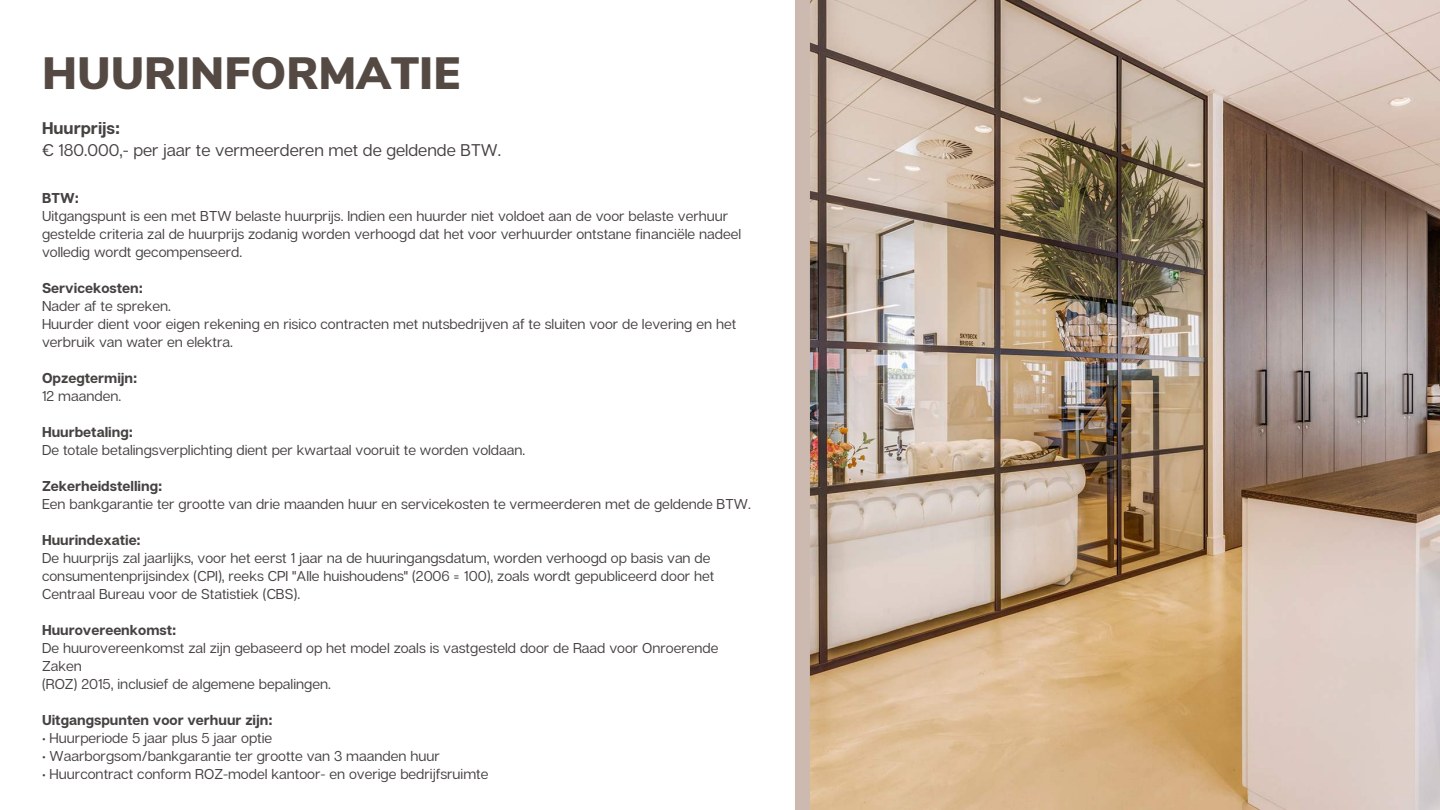
<style>
.page{position:relative;width:1440px;height:810px;background:#fff}
.page>*{position:absolute;margin:0;border:0;box-sizing:border-box;transform-origin:0 0}
.t1{font:900 45.1px "Nunito Sans";color:#544a43}
.t2{font:16.9px "Articulat CF";color:#474242}
.t3{font:700 16.9px "Articulat CF";color:#474242}
.t4{font:14.3px/18px "Articulat CF";color:#474242}
.t5{font:700 14.3px "Articulat CF";color:#474242}
</style>
<div class="page">
<img style="left:810px;top:0;width:630px;height:810px">
<div style="left:795px;top:0;width:15px;height:810px;background:#ccbab0"></div>
<h1 class="t1" style="left:42px;top:43px;width:420px">HUURINFORMATIE</h1>
<p class="t3" style="left:42px;top:117px;width:80px">Huurprijs:</p>
<p class="t2" style="left:42px;top:139px;width:461px">€ 180.000,- per jaar te vermeerderen met de geldende BTW.</p>
<p class="t5" style="left:42px;top:189px;width:38px">BTW:</p>
<p class="t4" style="left:42px;top:207px;width:701px">Uitgangspunt is een met BTW belaste huurprijs. Indien een huurder niet voldoet aan de voor belaste verhuur gestelde criteria zal de huurprijs zodanig worden verhoogd dat het voor verhuurder ontstane financiële nadeel volledig wordt gecompenseerd.</p>
<p class="t5" style="left:42px;top:279px;width:102px">Servicekosten:</p>
<p class="t4" style="left:42px;top:297px;width:696px">Nader af te spreken.<br>Huurder dient voor eigen rekening en risico contracten met nutsbedrijven af te sluiten voor de levering en het verbruik van water en elektra.</p>
<p class="t5" style="left:42px;top:369px;width:97px">Opzegtermijn:</p>
<p class="t4" style="left:42px;top:387px;width:81px">12 maanden.</p>
<p class="t5" style="left:42px;top:423px;width:93px">Huurbetaling:</p>
<p class="t4" style="left:42px;top:441px;width:485px">De totale betalingsverplichting dient per kwartaal vooruit te worden voldaan.</p>
<p class="t5" style="left:42px;top:477px;width:122px">Zekerheidstelling:</p>
<p class="t4" style="left:42px;top:495px;width:710px">Een bankgarantie ter grootte van drie maanden huur en servicekosten te vermeerderen met de geldende BTW.</p>
<p class="t5" style="left:42px;top:531px;width:100px">Huurindexatie:</p>
<p class="t4" style="left:42px;top:549px;width:674px">De huurprijs zal jaarlijks, voor het eerst 1 jaar na de huuringangsdatum, worden verhoogd op basis van de consumentenprijsindex (CPI), reeks CPI "Alle huishoudens" (2006 = 100), zoals wordt gepubliceerd door het<br>Centraal Bureau voor de Statistiek (CBS).</p>
<p class="t5" style="left:42px;top:621px;width:136px">Huurovereenkomst:</p>
<p class="t4" style="left:42px;top:639px;width:678px">De huurovereenkomst zal zijn gebaseerd op het model zoals is vastgesteld door de Raad voor Onroerende<br>Zaken<br>(ROZ) 2015, inclusief de algemene bepalingen.</p>
<p class="t5" style="left:42px;top:711px;width:232px">Uitgangspunten voor verhuur zijn:</p>
<p class="t4" style="left:42px;top:729px;width:232px">• Huurperiode 5 jaar plus 5 jaar optie</p>
<p class="t4" style="left:42px;top:747px;width:399px">• Waarborgsom/bankgarantie ter grootte van 3 maanden huur</p>
<p class="t4" style="left:42px;top:765px;width:448px">• Huurcontract conform ROZ-model kantoor- en overige bedrijfsruimte</p>
</div>
